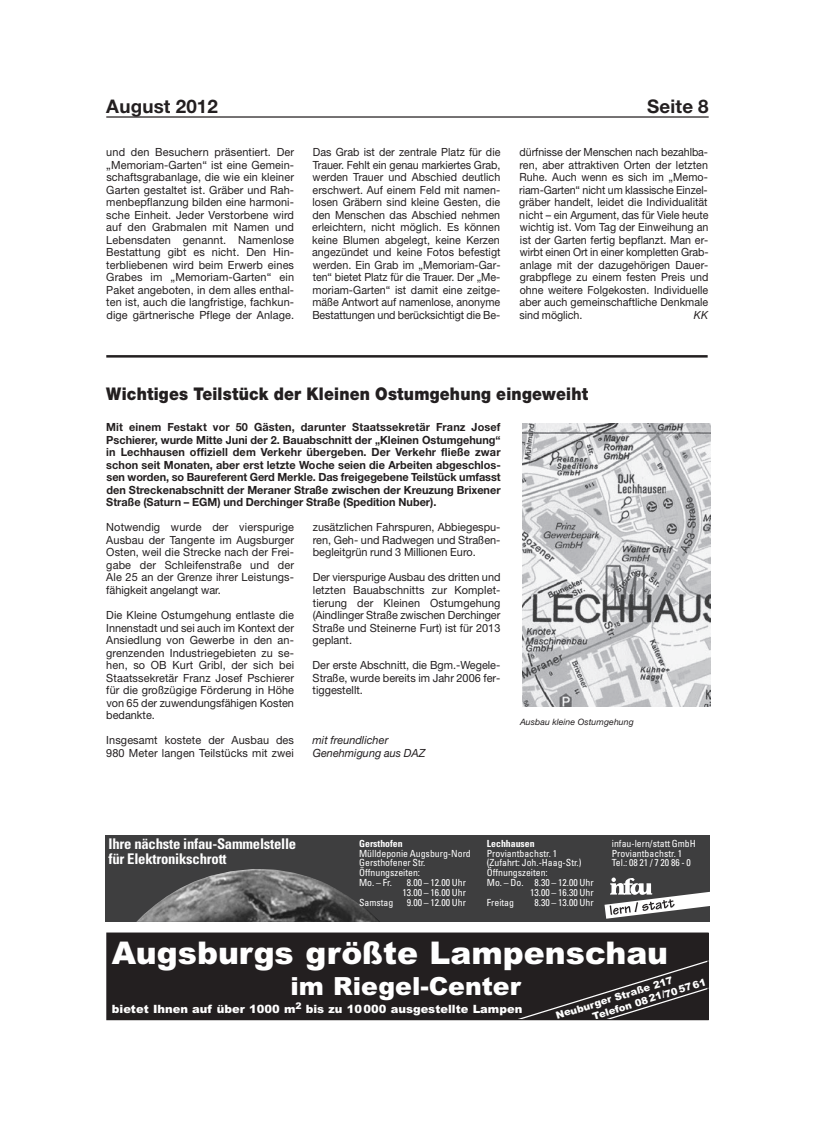
<style>
.page{position:relative;width:815px;height:1124px;background:#fff}
.page>*{position:absolute;margin:0;border:0;box-sizing:border-box;transform-origin:0 0}
.t1{font:900 31.25px "Arial";color:#fff}
.t2{font:900 25px "Arial";color:#fff}
.t3{font:700 18.75px "Helvetica Neue";letter-spacing:.01em;color:#231f20}
.t4{font:900 17.5px "Helvetica Neue";letter-spacing:.015em;color:#231f20;scale:.9 1}
.t5{font:700 condensed 14.75px/14.8px "Univers";letter-spacing:-.015em;color:#fff}
.t6{font:900 11.38px "Arial";color:#fff}
.t7{font:11.25px/12.5px "Helvetica Neue";color:#231f20;text-align:justify}
.t8{font:11.25px/12.5px "Helvetica Neue";color:#231f20;text-align:justify;scale:.95 1}
.t9{font:700 11.25px/12.5px "Helvetica Neue";color:#231f20;text-align:justify}
.t10{font:italic 11.25px/12.5px "Helvetica Neue";color:#231f20}
.t11{font:italic 11.25px "Helvetica Neue";color:#231f20;scale:.95 1}
.t12{font:900 10px/11.2px "Arial";color:#fff}
.t13{font:condensed 9.75px/9.8px "Univers";color:#fff}
.t14{font:700 condensed 9.75px "Univers";color:#fff}
.t15{font:italic 8.75px "Helvetica Neue";letter-spacing:.01em;color:#231f20}
</style>
<div class="page">
<hr style="left:106px;top:116px;width:603px;height:2px;background:#231f20">
<div style="left:105px;top:834px;width:605px;height:87px;background:#3e3e3f"></div>
<img style="left:137px;top:869px;width:242px;height:52px">
<svg style="left:604px;top:877px;width:106px;height:41px"></svg>
<div style="left:108px;top:934px;width:599px;height:84px;background:#231f20"></div>
<div style="left:106px;top:932px;width:603px;height:88px;border:1px solid #231f20"></div>
<img style="left:522px;top:424px;width:189px;height:282px">
<hr style="left:106px;top:355px;width:602px;height:2px;background:#231f20">
<h3 class="t3" style="left:106px;top:94px;width:113px">August 2012</h3>
<h3 class="t3" style="left:647px;top:94px;width:63px">Seite 8</h3>
<p class="t7" style="left:106px;top:146px;width:189px">und den Besuchern präsentiert. Der „Memoriam-Garten“ ist eine Gemein&shy;schaftsgrabanlage, die wie ein kleiner Garten gestaltet ist. Gräber und Rah&shy;menbepflanzung bilden eine harmoni&shy;sche Einheit. Jeder Verstorbene wird auf den Grabmalen mit Namen und Lebensdaten genannt. Namenlose Bestattung gibt es nicht. Den Hin&shy;terbliebenen wird beim Erwerb eines Grabes im „Memoriam-Garten“ ein Paket angeboten, in dem alles enthal&shy;ten ist, auch die langfristige, fachkun - dige gärtnerische Pflege der Anlage.</p>
<p class="t8" style="left:312px;top:146px;width:200px">Das Grab ist der zentrale Platz für die Trauer. Fehlt ein genau markiertes Grab, werden Trauer und Abschied deutlich erschwert. Auf einem Feld mit namen - losen Gräbern sind kleine Gesten, die den Menschen das Abschied nehmen erleichtern, nicht möglich. Es können keine Blumen abgelegt, keine Kerzen angezündet und keine Fotos befestigt werden. Ein Grab im „Memoriam-Gar&shy;ten“ bietet Platz für die Trauer. Der „Me&shy;moriam-Garten“ ist damit eine zeitge - mäße Antwort auf namenlose, anonyme Bestattungen und berücksichtigt die Be-</p>
<p class="t8" style="left:519px;top:146px;width:201px">dürfnisse der Menschen nach bezahlba&shy;ren, aber attraktiven Orten der letzten Ruhe. Auch wenn es sich im „Memo&shy;riam-Garten“ nicht um klassische Einzel&shy;gräber handelt, leidet die Individualität nicht – ein Argument, das für Viele heute wichtig ist. Vom Tag der Einweihung an ist der Garten fertig bepflanzt. Man er&shy;wirbt einen Ort in einer kompletten Grab - anlage mit der dazugehörigen Dauer&shy;grabpflege zu einem festen Preis und ohne weitere Folgekos ten. Individuelle aber auch gemeinschaftliche Denkmale sind möglich.</p>
<p class="t11" style="left:694px;top:308px;width:17px">KK</p>
<h3 class="t4" style="left:106px;top:383px;width:537px">Wichtiges Teilstück der Kleinen Ostumgehung eingeweiht</h3>
<p class="t9" style="left:106px;top:421px;width:396px">Mit einem Festakt vor 50 Gästen, darunter Staatssekretär Franz Josef Pschierer, wurde Mitte Juni der 2. Bauabschnitt der „Kleinen Ostumgehung“ in Lechhausen offiziell dem Verkehr übergeben. Der Verkehr fließe zwar schon seit Monaten, aber erst letzte Woche seien die Arbeiten abgeschlos&shy;sen worden, so Baureferent Gerd Merkle. Das freigegebene Teilstück um fasst den Streckenabschnitt der Meraner Straße zwischen der Kreuzung Brixener Straße (Saturn – EGM) und Derchinger Straße (Spedition Nuber).</p>
<p class="t7" style="left:106px;top:521px;width:189px">Notwendig wurde der vierspurige Ausbau der Tangente im Augsburger Osten, weil die Strecke nach der Frei&shy;gabe der Schleifenstraße und der Ale 25 an der Grenze ihrer Leistungs&shy;fähigkeit angelangt war.</p>
<p class="t7" style="left:106px;top:608px;width:189px">Die Kleine Ostumgehung entlaste die Innenstadt und sei auch im Kontext der Ansiedlung von Gewerbe in den an&shy;grenzenden Industriegebieten zu se&shy;hen, so OB Kurt Gribl, der sich bei Staatssekretär Franz Josef Pschierer für die großzügige Förderung in Höhe von 65 der zuwendungsfähigen Kosten bedankte.</p>
<p class="t7" style="left:106px;top:733px;width:189px">Insgesamt kostete der Ausbau des<br>980 Meter langen Teilstücks mit zwei</p>
<p class="t7" style="left:313px;top:521px;width:189px">zusätzlichen Fahrspuren, Abbiegespu&shy;ren, Geh- und Radwegen und Straßen&shy;begleitgrün rund 3 Millionen Euro.</p>
<p class="t7" style="left:313px;top:571px;width:189px">Der vierspurige Ausbau des dritten und letzten Bauabschnitts zur Komplet - tierung der Kleinen Ostumgehung (Aindlinger Straße zwischen Derchinger Straße und Steinerne Furt) ist für 2013 geplant.</p>
<p class="t7" style="left:313px;top:658px;width:189px">Der erste Abschnitt, die Bgm.-Wegele-Straße, wurde bereits im Jahr 2006 fer&shy;tiggestellt.</p>
<p class="t10" style="left:313px;top:733px;width:114px">mit freundlicher<br>Genehmigung aus DAZ</p>
<p class="t15" style="left:520px;top:716px;width:115px">Ausbau kleine Ostumgehung</p>
<h3 class="t5" style="left:109px;top:837px;width:189px">Ihre nächste infau-Sammelstelle für Elektronikschrott</h3>
<p class="t14" style="left:359px;top:839px;width:45px">Gersthofen</p>
<p class="t13" style="left:359px;top:849px;width:113px">Mülldeponie Augsburg-Nord<br>Gersthofener Str.<br>Öffnungszeiten:<br>Mo. – Fr.</p>
<p class="t13" style="left:403px;top:878px;width:65px;text-align:center">8.00 – 12.00 Uhr<br>13.00 – 16.00 Uhr</p>
<p class="t13" style="left:359px;top:898px;width:36px">Samstag</p>
<p class="t13" style="left:407px;top:898px;width:61px">9.00 – 12.00 Uhr</p>
<p class="t14" style="left:487px;top:839px;width:49px">Lechhausen</p>
<p class="t13" style="left:487px;top:849px;width:72px">Proviantbachstr. 1</p>
<p class="t13" style="left:487px;top:858px;width:96px">(Zufahrt: Joh.-Haag-Str.)</p>
<p class="t13" style="left:487px;top:868px;width:62px">Öffnungszeiten:</p>
<p class="t13" style="left:487px;top:878px;width:108px">Mo. – Do. 8.30 – 12.00 Uhr</p>
<p class="t13" style="left:530px;top:888px;width:65px">13.00 – 16.30 Uhr</p>
<p class="t13" style="left:487px;top:898px;width:29px">Freitag</p>
<p class="t13" style="left:535px;top:898px;width:61px">8.30 – 13.00 Uhr</p>
<p class="t13" style="left:612px;top:839px;width:85px">infau-lern/statt GmbH<br>Proviantbachstr. 1<br>Tel.:0821/72086-0</p>
<h1 class="t1" style="left:112px;top:935px;width:558px">Augsburgs größte Lampenschau</h1>
<p class="t6" style="left:112px;top:1002px;width:412px">bietet Ihnen auf über 1000 m<sup>2</sup> bis zu 10000 ausgestellte Lampen</p>
<h2 class="t2" style="left:290px;top:971px;width:232px">im Riegel-Center</h2>
<p class="t12" style="left:588px;top:999px;width:120px;text-indent:-35px;rotate:-17deg">Neuburger Straße 217<br>Telefon 0821/705761</p>
</div>
